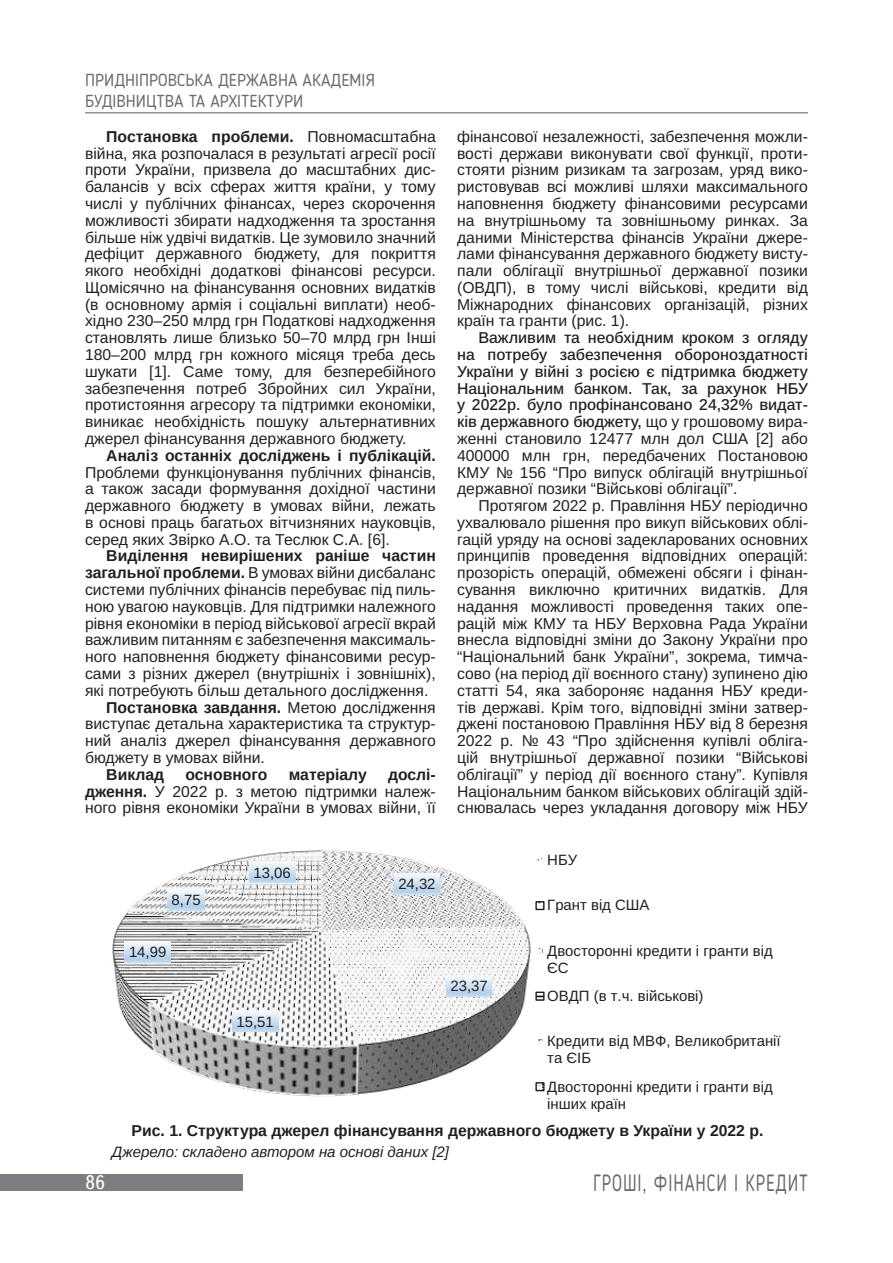
<style>
.page{position:relative;width:893px;height:1263px;background:#fff}
.page>*{position:absolute;margin:0;border:0;box-sizing:border-box;transform-origin:0 0}
.t1{font:23.4px "Blogger Sans";letter-spacing:.05em;color:#6c6d70;scale:.77 1}
.t2{font:19.5px "Ukrainian Text";color:#fff}
.t3{font:17.25px/20.7px "Blogger Sans";color:#6c6d70}
.Текст_основной_G{font:15.75px/16.8px "Arimo";color:#231f20;text-align:justify}
.Текст_основной_G-2{font:500 15.75px/16.8px "Arimo";color:#231f20;text-align:justify}
.Рисунок{font:700 15.75px "Arimo";color:#231f20}
.Текст_основной_G-3{font:700 15.75px "Arimo";color:#231f20}
.Джерело{font:italic 15px "Arimo";color:#231f20}
.t4{font:14.85px/17.1px "Arimo Roman";color:#231f20}
.s1{font-weight:700}
.s2{font-weight:400}
</style>
<div class="page">
<hr style="left:85px;top:112px;width:723px;height:1px;background:#6c6d70">
<div style="left:0;top:1173px;width:242px;height:17px;background:#7c7e81"></div>
<img style="left:112px;top:850px;width:424px;height:247px">
<svg style="left:394px;top:873px;width:46px;height:21px"></svg>
<svg style="left:446px;top:975px;width:46px;height:22px"></svg>
<svg style="left:232px;top:1010px;width:46px;height:22px"></svg>
<svg style="left:125px;top:941px;width:46px;height:21px"></svg>
<svg style="left:167px;top:889px;width:38px;height:21px"></svg>
<svg style="left:249px;top:861px;width:46px;height:22px"></svg>
<div style="left:535px;top:901px;width:10px;height:9px;border:1px solid #231f20"></div>
<svg style="left:537px;top:995px;width:6px;height:3px"></svg>
<div style="left:535px;top:991px;width:10px;height:10px;border:1px solid #231f20"></div>
<div style="left:535px;top:1082px;width:10px;height:9px;border:1px solid #231f20"></div>
<p class="t3" style="left:85px;top:69px;width:291px">ПРИДНІПРОВСЬКА ДЕРЖАВНА АКАДЕМІЯ<br>БУДІВНИЦТВА ТА АРХІТЕКТУРИ</p>
<p class="Текст_основной_G" style="left:85px;top:128px;width:352px;text-indent:21px"><span class="s1">Постановка проблеми.</span> Повномасштабна війна, яка розпочалася в результаті агресії росії проти України, призвела до масштабних дис&shy;балансів у всіх сферах життя країни, у тому числі у публічних фінансах, через скорочення можливості збирати надходження та зростання більше ніж удвічі видатків. Це зумовило значний дефіцит державного бюджету, для покриття якого необхідні додаткові фінансові ресурси.<br>Щомісячно на фінансування основних видатків (в основному армія і соціальні виплати) необ&shy;хідно 230–250 млрд грн Податкові надходження становлять лише близько 50–70 млрд грн Інші 180–200 млрд грн кожного місяця треба десь шукати [1]. Саме тому, для безперебійного забезпечення потреб Збройних сил України, протистояння агресору та підтримки економіки, виникає необхідність пошуку альтернативних джерел фінансування державного бюджету.</p>
<p class="Текст_основной_G" style="left:85px;top:447px;width:352px;text-indent:21px"><span class="s1">Аналіз останніх досліджень і публікацій.<br></span>Проблеми функціонування публічних фінансів, а також засади формування дохідної частини державного бюджету в умовах війни, лежать в основі праць багатьох вітчизняних науковців, серед яких Звірко А.О. та Теслюк С.А. [6].</p>
<p class="Текст_основной_G" style="left:85px;top:548px;width:352px;text-indent:21px"><span class="s1">Виділення невирішених раніше частин загальної проблеми.</span> В умовах війни дисбаланс системи публічних фінансів перебуває під пиль&shy;ною увагою науковців. Для підтримки належного рівня економіки в період військової агресії вкрай важливим питанням є забезпечення максималь&shy;ного наповнення бюджету фінансовими ресур&shy;сами з різних джерел (внутрішніх і зовнішніх), які потребують більш детального дослідження.</p>
<p class="Текст_основной_G" style="left:85px;top:699px;width:352px;text-indent:21px"><span class="s1">Постановка завдання.</span> Метою дослідження виступає детальна характеристика та структур&shy;ний аналіз джерел фінансування державного бюджету в умовах війни.</p>
<p class="Текст_основной_G-3" style="left:106px;top:763px;width:59px">Виклад</p>
<p class="Текст_основной_G-3" style="left:185px;top:763px;width:84px">основного</p>
<p class="Текст_основной_G-3" style="left:289px;top:763px;width:79px">матеріалу</p>
<p class="Текст_основной_G" style="left:85px;top:766px;width:352px;text-indent:303px"><span class="s1">дослі&shy;дження.</span> У 2022 р. з метою підтримки належ&shy;ного рівня економіки України в умовах війни, її</p>
<p class="t4" style="left:172px;top:892px;width:30px">8,75</p>
<p class="t4" style="left:129px;top:944px;width:39px">14,99</p>
<p class="t4" style="left:254px;top:864px;width:39px">13,06</p>
<p class="t4" style="left:237px;top:1013px;width:39px">15,51</p>
<p class="t4" style="left:398px;top:876px;width:39px">24,32</p>
<p class="Текст_основной_G" style="left:457px;top:128px;width:352px">фінансової незалежності, забезпечення можли&shy;вості держави виконувати свої функції, проти&shy;стояти різним ризикам та загрозам, уряд вико&shy;ристовував всі можливі шляхи максимального наповнення бюджету фінансовими ресурсами на внутрішньому та зовнішньому ринках. За даними Міністерства фінансів України джере&shy;лами фінансування державного бюджету висту&shy;пали облігації внутрішньої державної позики (ОВДП), в тому числі військові, кредити від Міжнародних фінансових організацій, різних країн та гранти (рис. 1).</p>
<p class="Текст_основной_G-2" style="left:457px;top:330px;width:352px;text-indent:21px">Важливим та необхідним кроком з огляду на потребу забезпечення обороноздатності України у війні з росією є підтримка бюджету Національним банком. Так, за рахунок НБУ у 2022р. було профінансовано 24,32% видат&shy;ків державного бюджету, <span class="s2">що у грошовому вира&shy;женні становило 12477 млн дол США [2] або 400000 млн грн, передбачених Постановою КМУ № 156 “Про випуск облігацій внутрішньої державної позики “Військові облігації”.</span></p>
<p class="Текст_основной_G" style="left:457px;top:498px;width:352px;text-indent:21px">Протягом 2022 р. Правління НБУ періодично ухвалювало рішення про викуп військових облі&shy;гацій уряду на основі задекларованих основних принципів проведення відповідних операцій: прозорість операцій, обмежені обсяги і фінан&shy;сування виключно критичних видатків. Для надання можливості проведення таких опе&shy;рацій між КМУ та НБУ Верховна Рада України внесла відповідні зміни до Закону України про “Національний банк України”, зокрема, тимча&shy;сово (на період дії воєнного стану) зупинено дію статті 54, яка забороняє надання НБУ креди&shy;тів державі. Крім того, відповідні зміни затвер&shy;джені постановою Правління НБУ від 8 березня 2022 р. № 43 “Про здійснення купівлі обліга&shy;цій внутрішньої державної позики “Військові облігації” у період дії воєнного стану”. Купівля Національним банком військових облігацій здій&shy;снювалась через укладання договору між НБУ</p>
<p class="t4" style="left:450px;top:978px;width:39px">23,37</p>
<p class="t4" style="left:547px;top:852px;width:31px">НБУ</p>
<p class="t4" style="left:547px;top:897px;width:104px">Грант від США</p>
<p class="t4" style="left:547px;top:942px;width:227px">Двосторонні кредити і гранти від<br>ЄС</p>
<p class="t4" style="left:547px;top:987px;width:158px">ОВДП (в т.ч. військові)</p>
<p class="t4" style="left:547px;top:1033px;width:235px">Кредити від МВФ, Великобританії та ЄІБ</p>
<p class="t4" style="left:547px;top:1078px;width:227px">Двосторонні кредити і гранти від інших країн</p>
<p class="Рисунок" style="left:132px;top:1119px;width:633px">Рис. 1. Структура джерел фінансування державного бюджету в України у 2022 р.</p>
<p class="Джерело" style="left:112px;top:1141px;width:339px">Джерело: складено автором на основі даних [2]</p>
<p class="t2" style="left:85px;top:1172px;width:22px">86</p>
<h1 class="t1" style="left:593px;top:1168px;width:280px">ГРОШІ, ФІНАНСИ І КРЕДИТ</h1>
</div>
